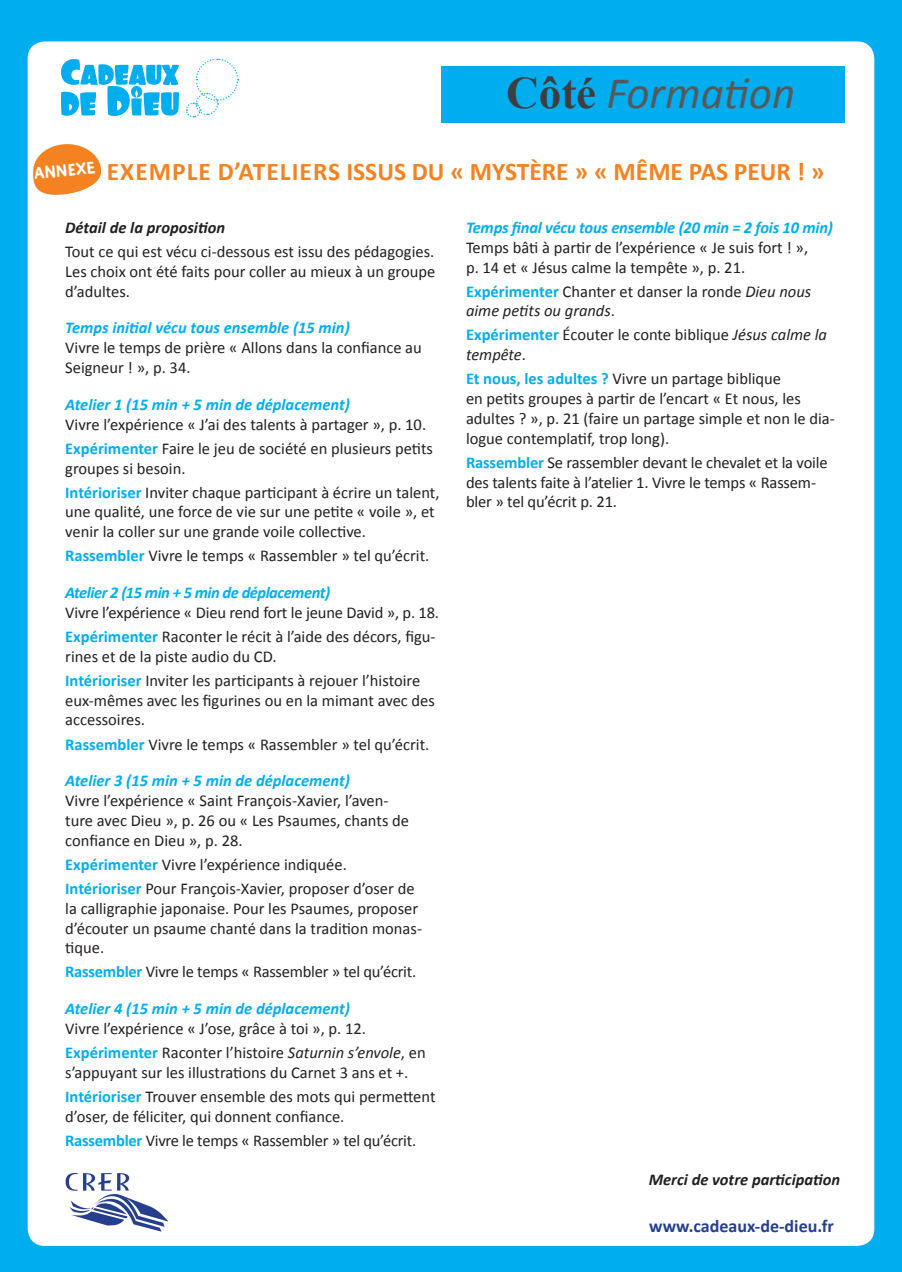
<style>
.page{position:relative;width:902px;height:1272px;background:#fff}
.page>*{position:absolute;margin:0;border:0;box-sizing:border-box;transform-origin:0 0}
.Titre_1{font:italic 45px "Calibri";color:#57585a}
.Titre_1-2{font:700 25.5px "Calibri";color:#f58220}
.t1{font:700 19.5px "Duper OT";color:#fff}
.t2{font:700 18px "Calibri";color:#253f8e}
.Normal_11{font:16.5px/19.8px "Calibri";color:#231f20}
.Titre_4_Formation{font:italic 700 16.5px "Calibri";color:#00aeef}
.Normal_11-2{font:italic 16.5px/19.8px "Calibri";color:#231f20}
.Normal_11-3{font:italic 700 16.5px "Calibri";color:#231f20}
.Titre_4_Formation-2{font:italic 700 16.5px "Calibri";letter-spacing:-.03em;color:#00aeef}
.s1{font-family:"Times New Roman";font-weight:700;font-style:normal;color:#3e3e3f}
.s2{font-weight:700;color:#00aeef}
.s3{font-style:italic}
.s4{font-weight:700;font-style:normal;color:#00aeef}
.s5{font-style:normal}
</style>
<div class="page">
<div style="left:0;top:0;width:901px;height:1271px;background:#00aeef"></div>
<div style="left:28px;top:41px;width:846px;height:1204px;background:#fff;border-radius:17px"></div>
<svg style="left:185px;top:58px;width:54px;height:60px"></svg>
<svg style="left:61px;top:59px;width:118px;height:57px"></svg>
<svg style="left:66px;top:1173px;width:102px;height:58px"></svg>
<svg style="left:33px;top:144px;width:69px;height:51px"></svg>
<div style="left:441px;top:66px;width:403px;height:57px;background:#00aeef"></div>
<p class="Titre_1" style="left:506px;top:62px;width:290px"><span class="s1">Côté</span> Formation</p>
<p class="t1" style="left:33px;top:162px;width:62px;rotate:-5deg">ANNEXE</p>
<p class="Titre_1-2" style="left:107px;top:154px;width:719px">EXEMPLE D’ATELIERS ISSUS DU « MYSTÈRE » « MÊME PAS PEUR ! »</p>
<p class="Normal_11-3" style="left:65px;top:216px;width:161px">Détail de la proposition</p>
<p class="Normal_11" style="left:65px;top:241px;width:371px;text-align:justify">Tout ce qui est vécu ci-dessous est issu des pédagogies.<br>Les choix ont été faits pour coller au mieux à un groupe d’adultes.</p>
<p class="Titre_4_Formation" style="left:65px;top:316px;width:286px">Temps initial vécu tous ensemble (15 min)</p>
<p class="Normal_11" style="left:65px;top:337px;width:358px">Vivre le temps de prière « Allons dans la confiance au<br>Seigneur ! », p. 34.</p>
<p class="Titre_4_Formation" style="left:65px;top:392px;width:286px">Atelier 1 (15 min + 5 min de déplacement)</p>
<p class="Normal_11" style="left:65px;top:414px;width:362px">Vivre l’expérience « J’ai des talents à partager », p. 10.</p>
<p class="Normal_11" style="left:65px;top:438px;width:369px"><span class="s2">Expérimenter</span> Faire le jeu de société en plusieurs petits groupes si besoin.</p>
<p class="Normal_11" style="left:65px;top:482px;width:376px"><span class="s2">Intérioriser</span> Inviter chaque participant à écrire un talent, une qualité, une force de vie sur une petite « voile », et venir la coller sur une grande voile collective.</p>
<p class="Normal_11" style="left:65px;top:545px;width:365px"><span class="s2">Rassembler</span> Vivre le temps « Rassembler » tel qu’écrit.</p>
<p class="Titre_4_Formation-2" style="left:65px;top:581px;width:266px">Atelier 2 (15 min + 5 min de déplacement)</p>
<p class="Normal_11" style="left:65px;top:602px;width:375px">Vivre l’expérience « Dieu rend fort le jeune David », p. 18.</p>
<p class="Normal_11" style="left:65px;top:626px;width:372px"><span class="s2">Expérimenter</span> Raconter le récit à l’aide des décors, figu&shy;rines et de la piste audio du CD.</p>
<p class="Normal_11" style="left:65px;top:670px;width:371px"><span class="s2">Intérioriser</span> Inviter les participants à rejouer l’histoire eux-mêmes avec les figurines ou en la mimant avec des accessoires.</p>
<p class="Normal_11" style="left:65px;top:733px;width:365px"><span class="s2">Rassembler</span> Vivre le temps « Rassembler » tel qu’écrit.</p>
<p class="Titre_4_Formation" style="left:65px;top:769px;width:286px">Atelier 3 (15 min + 5 min de déplacement)</p>
<p class="Normal_11" style="left:65px;top:790px;width:345px">Vivre l’expérience « Saint François-Xavier, l’aven&shy;ture avec Dieu », p. 26 ou « Les Psaumes, chants de confiance en Dieu », p. 28.</p>
<p class="Normal_11" style="left:65px;top:854px;width:283px"><span class="s2">Expérimenter</span> Vivre l’expérience indiquée.</p>
<p class="Normal_11" style="left:65px;top:878px;width:358px"><span class="s2">Intérioriser</span> Pour François-Xavier, proposer d’oser de la calligraphie japonaise. Pour les Psaumes, proposer d’écouter un psaume chanté dans la tradition monas&shy;tique.</p>
<p class="Normal_11" style="left:65px;top:961px;width:352px"><span class="s2">Rassembler</span> Vivre le temps « Rassembler » tel qu’écrit.</p>
<p class="Titre_4_Formation" style="left:65px;top:997px;width:286px">Atelier 4 (15 min + 5 min de déplacement)</p>
<p class="Normal_11" style="left:65px;top:1018px;width:302px">Vivre l’expérience « J’ose, grâce à toi », p. 12.</p>
<p class="Normal_11" style="left:65px;top:1042px;width:362px"><span class="s2">Expérimenter</span> Raconter l’histoire <span class="s3">Saturnin s’envole</span>, en s’appuyant sur les illustrations du Carnet 3 ans et +.</p>
<p class="Normal_11" style="left:65px;top:1086px;width:372px"><span class="s2">Intérioriser</span> Trouver ensemble des mots qui permettent d’oser, de féliciter, qui donnent confiance.</p>
<p class="Normal_11" style="left:65px;top:1129px;width:352px"><span class="s2">Rassembler</span> Vivre le temps « Rassembler » tel qu’écrit.</p>
<p class="Titre_4_Formation" style="left:466px;top:216px;width:368px">Temps final vécu tous ensemble (20 min = 2 fois 10 min)</p>
<p class="Normal_11" style="left:466px;top:237px;width:343px">Temps bâti à partir de l’expérience « Je suis fort ! », p. 14 et « Jésus calme la tempête », p. 21.</p>
<p class="Normal_11-2" style="left:466px;top:280px;width:347px"><span class="s4">Expérimenter</span> <span class="s5">Chanter et danser la ronde</span> Dieu nous aime petits ou grands<span class="s5">.</span></p>
<p class="Normal_11" style="left:466px;top:324px;width:362px"><span class="s2">Expérimenter</span> Écouter le conte biblique <span class="s3">Jésus calme la tempête</span>.</p>
<p class="Normal_11" style="left:466px;top:368px;width:370px"><span class="s2">Et nous, les adultes ?</span> Vivre un partage biblique<br>en petits groupes à partir de l’encart « Et nous, les adultes ? », p. 21 (faire un partage simple et non le dia&shy;logue contemplatif, trop long).</p>
<p class="Normal_11" style="left:466px;top:452px;width:363px"><span class="s2">Rassembler</span> Se rassembler devant le chevalet et la voile des talents faite à l’atelier 1. Vivre le temps « Rassem&shy;bler » tel qu’écrit p. 21.</p>
<p class="Normal_11-3" style="left:648px;top:1168px;width:193px">Merci de votre participation</p>
<p class="t2" style="left:649px;top:1213px;width:186px">www.cadeaux-de-dieu.fr</p>
</div>
